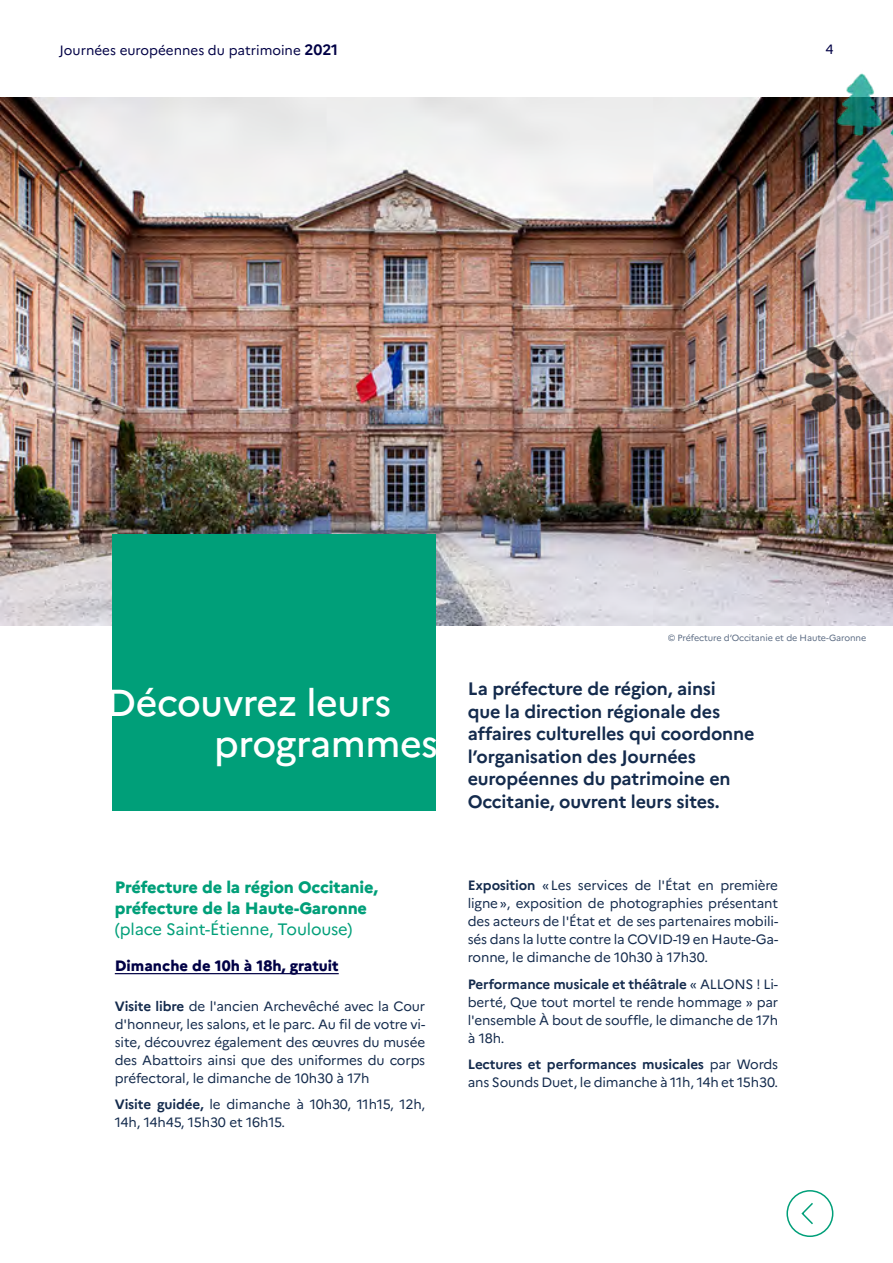
<style>
.page{position:relative;width:893px;height:1263px;background:#fff}
.page>*{position:absolute;margin:0;border:0;box-sizing:border-box;transform-origin:0 0}
.t1{font:500 37.5px/40.5px "Marianne";letter-spacing:-.01em;color:#fff}
.t2{font:700 18px/22.5px "Marianne";letter-spacing:-.01em;color:#142b4d}
.t3{font:800 16.5px/21px "Marianne";letter-spacing:-.01em;color:#009f79}
.t4{font:16.5px "Marianne";letter-spacing:-.01em;color:#009f79}
.t5{font:800 15px "Marianne";color:#000045}
.t6{font:13.5px/18px "Marianne";letter-spacing:-.01em;color:#142b4d;text-align:justify}
.t7{font:13.5px "Marianne";color:#000045}
.t8{font:9px "Marianne";letter-spacing:-.01em;color:#142b4d}
.s1{font-weight:700;font-size:15px}
.s2{font-weight:700}
</style>
<div class="page">
<div style="left:786px;top:1190px;width:47px;height:47px;border:2px solid #009f79;border-radius:50%"></div>
<svg style="left:801px;top:1203px;width:12px;height:22px"></svg>
<hr style="left:115px;top:973px;width:224px;height:1px;background:#000045">
<img style="left:0;top:98px;width:893px;height:528px">
<div style="left:112px;top:534px;width:323px;height:277px;background:#009f79"></div>
<img style="left:795px;top:73px;width:98px;height:539px">
<p class="t7" style="left:60px;top:40px;width:280px">Journées européennes du patrimoine <span class="s1">2021</span></p>
<p class="t7" style="left:825px;top:38px;width:10px">4</p>
<p class="t8" style="left:668px;top:631px;width:200px">© Préfecture d’Occitanie et de Haute-Garonne</p>
<h1 class="t1" style="left:214px;top:680px;width:225px;text-indent:-108px">Découvrez leurs programmes</h1>
<h2 class="t2" style="left:468px;top:676px;width:288px">La préfecture de région, ainsi<br>que la direction régionale des affaires culturelles qui coordonne l’organisation des Journées européennes du patrimoine en<br>Occitanie, ouvrent leurs sites.</h2>
<p class="t3" style="left:115px;top:875px;width:265px">Préfecture de la région Occitanie, préfecture de la Haute-Garonne</p>
<p class="t4" style="left:115px;top:916px;width:239px">(place Saint-Étienne, Toulouse)</p>
<p class="t5" style="left:115px;top:954px;width:225px">Dimanche de 10h à 18h, gratuit</p>
<p class="t6" style="left:115px;top:996px;width:312px"><span class="s2">Visite libre</span> de l'ancien Archevêché avec la Cour d'honneur, les salons, et le parc. Au fil de votre vi&shy;site, découvrez également des œuvres du musée des Abattoirs ainsi que des uniformes du corps préfectoral, le dimanche de 10h30 à 17h</p>
<p class="t6" style="left:115px;top:1094px;width:312px"><span class="s2">Visite guidée,</span> le dimanche à 10h30, 11h15, 12h,<br>14h, 14h45, 15h30 et 16h15.</p>
<p class="t6" style="left:468px;top:875px;width:312px"><span class="s2">Exposition</span> « Les services de l'État en première ligne », exposition de photographies présentant des acteurs de l'État et de ses partenaires mobili&shy;sés dans la lutte contre la COVID-19 en Haute-Ga&shy;ronne, le dimanche de 10h30 à 17h30.</p>
<p class="t6" style="left:468px;top:974px;width:312px"><span class="s2">Performance musicale et théâtrale</span> « ALLONS ! Li&shy;berté, Que tout mortel te rende hommage » par l'ensemble À bout de souffle, le dimanche de 17h à 18h.</p>
<p class="t6" style="left:468px;top:1054px;width:312px"><span class="s2">Lectures et performances musicales</span> par Words ans Sounds Duet, le dimanche à 11h, 14h et 15h30.</p>
</div>
